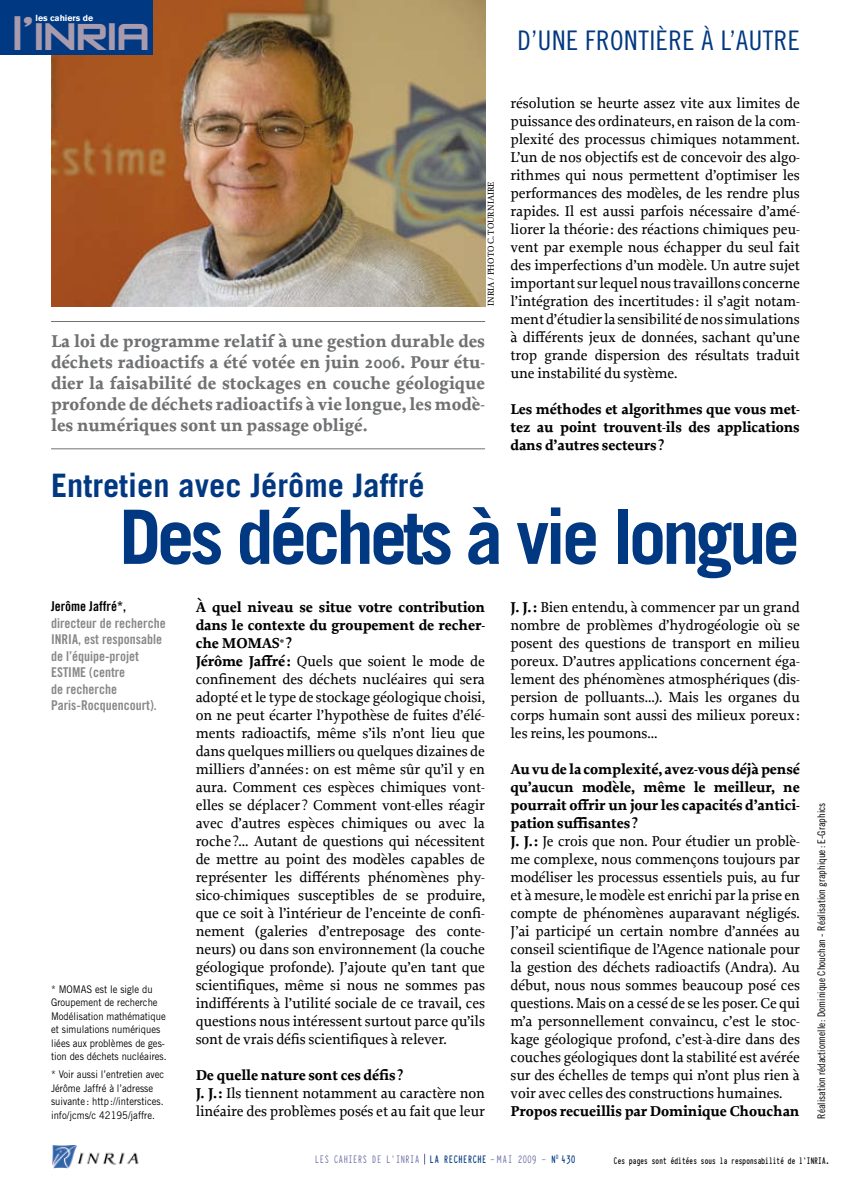
<style>
.page{position:relative;width:851px;height:1191px;background:#fff}
.page>*{position:absolute;margin:0;border:0;box-sizing:border-box;transform-origin:0 0}
.t1{font:700 75px "Trade Gothic";letter-spacing:-.055em;color:#003882}
.t2{font:45px "Zero Twos";letter-spacing:-.03em;color:#a89bae;scale:1.1 1}
.t3{font:700 32.25px "Trade Gothic";color:#003882}
.t4{font:27px "Trade Gothic Cond Eighteen";color:#003882}
.t5{font:700 18px/21px "Proforma";color:#707173;text-align:justify}
.t6{font:15px/18px "Proforma";letter-spacing:-.01em;color:#000}
.t7{font:700 15px/18px "Proforma";letter-spacing:-.01em;color:#000;text-align:justify}
.t8{font:13.5px/16.5px "Trade Gothic Bold Cond Twenty";color:#87888a}
.t9{font:13.5px "Trade Gothic Bold Cond Twenty";color:#000}
.t10{font:700 12px "Typewriter Condensed";letter-spacing:-.01em;color:#003882;scale:.9 1}
.t11{font:12px "Typewriter Condensed";letter-spacing:-.01em;color:#63659f;scale:.9 1}
.t12{font:10.5px/13.5px "Trade Gothic";color:#000;scale:.9 1}
.t13{font:10.5px "Trade Gothic Cond Eighteen";color:#000}
.t14{font:700 10.5px "Typewriter Condensed";letter-spacing:-.05em;color:#000;scale:.9 1}
.t15{font:9px "Proforma";color:#000}
.t16{font:700 8.7px "Akzidenz Grotesk BE";color:#fff}
.s1{font-weight:700}
.s2{font-weight:400;color:#63659f}
</style>
<div class="page">
<img style="left:52px;top:1145px;width:87px;height:23px">
<img style="left:51px;top:0;width:434px;height:306px">
<hr style="left:51px;top:321px;width:434px;height:1px;background:#707173">
<hr style="left:51px;top:448px;width:434px;height:1px;background:#707173">
<div style="left:0;top:0;width:152px;height:54px;background:#003882"></div>
<p class="t16" style="left:36px;top:13px;width:59px">les cahiers de</p>
<h2 class="t2" style="left:12px;top:14px;width:127px">l’INRIA</h2>
<h3 class="t4" style="left:517px;top:24px;width:35px">D’UNE</h3>
<h3 class="t4" style="left:585px;top:24px;width:24px">FRONTI</h3>
<h3 class="t4" style="left:655px;top:24px;width:94px">ÈRE À L’AUTRE</h3>
<p class="t15" style="left:485px;top:306px;width:125px;rotate:-90deg">INRIA / photo C. Tourniaire</p>
<p class="t5" style="left:51px;top:331px;width:435px">La loi de programme relatif à une gestion durable des déchets radioactifs a été votée en juin 2006. Pour étu&shy;dier la faisabilité de stockages en couche géologique profonde de déchets radioactifs à vie longue, les modè&shy;les numériques sont un passage obligé.</p>
<p class="t6" style="left:510px;top:94px;width:291px;text-align:justify">résolution se heurte assez vite aux limites de puissance des ordinateurs, en raison de la com&shy;plexité des processus chimiques notamment.<br>L’un de nos objectifs est de concevoir des algo&shy;rithmes qui nous permettent d’optimiser les performances des modèles, de les rendre plus rapides. Il est aussi parfois nécessaire d’amé&shy;liorer la théorie: des réactions chimiques peu&shy;vent par exemple nous échapper du seul fait des imperfections d’un modèle. Un autre sujet important sur lequel nous travaillons concerne l’intégration des incertitudes: il s’agit notam&shy;ment d’étudier la sensibilité de nos simulations à différents jeux de données, sachant qu’une trop grande dispersion des résultats traduit une instabilité du système.</p>
<p class="t7" style="left:510px;top:401px;width:291px">Les méthodes et algorithmes que vous met&shy;tez au point trouvent-ils des applications dans d’autres secteurs?</p>
<h3 class="t3" style="left:51px;top:466px;width:375px">Entretien avec Jérôme Jaffré</h3>
<h1 class="t1" style="left:119px;top:491px;width:682px">Des déchets à vie longue</h1>
<p class="t9" style="left:51px;top:598px;width:76px">Jerôme Jaffré*,</p>
<p class="t8" style="left:51px;top:614px;width:116px">directeur de recherche<br>INRIA, est responsable de l’équipe-projet<br>ESTIME (centre<br>de recherche<br>Paris-Rocquencourt).</p>
<p class="t6" style="left:196px;top:598px;width:291px"><span class="s1">À quel niveau se situe votre contribution dans le contexte du groupement de recher&shy;che MOMAS</span><sup>*</sup> <span class="s1">?<br>Jérôme Jaffré:</span> Quels que soient le mode de confinement des déchets nucléaires qui sera adopté et le type de stockage géologique choisi, on ne peut écarter l’hypothèse de fuites d’élé&shy;ments radioactifs, même s’ils n’ont lieu que dans quelques milliers ou quelques dizaines de milliers d’années: on est même sûr qu’il y en aura. Comment ces espèces chimiques vont&shy;elles se déplacer ? Comment vont-elles réagir avec d’autres espèces chimiques ou avec la roche?… Autant de questions qui nécessitent de mettre au point des modèles capables de représenter les différents phénomènes phy&shy;sico-chimiques susceptibles de se produire, que ce soit à l’intérieur de l’enceinte de confi&shy;nement (galeries d’entreposage des conte&shy;neurs) ou dans son environnement (la couche géologique profonde). J’ajoute qu’en tant que scientifiques, même si nous ne sommes pas indifférents à l’utilité sociale de ce travail, ces questions nous intéressent surtout parce qu’ils sont de vrais défis scientifiques à relever.</p>
<p class="t6" style="left:196px;top:1066px;width:291px"><span class="s1">De quelle nature sont ces défis?<br>J. J.:</span> Ils tiennent notamment au caractère non linéaire des problèmes posés et au fait que leur</p>
<p class="t6" style="left:510px;top:598px;width:291px;text-align:justify"><span class="s1">J. J.:</span> Bien entendu, à commencer par un grand nombre de problèmes d’hydrogéologie où se posent des questions de transport en milieu poreux. D’autres applications concernent éga&shy;lement des phénomènes atmosphériques (dis&shy;persion de polluants…). Mais les organes du corps humain sont aussi des milieux poreux: les reins, les poumons…</p>
<p class="t6" style="left:510px;top:760px;width:291px"><span class="s1">Au vu de la complexité, avez-vous déjà pensé qu’aucun modèle, même le meilleur, ne pourrait offrir un jour les capacités d’antici&shy;pation suffisantes?<br>J. J.:</span> Je crois que non. Pour étudier un problè&shy;me complexe, nous commençons toujours par modéliser les processus essentiels puis, au fur et à mesure, le modèle est enrichi par la prise en compte de phénomènes auparavant négligés.<br>J’ai participé un certain nombre d’années au conseil scientifique de l’Agence nationale pour la gestion des déchets radioactifs (Andra). Au début, nous nous sommes beaucoup posé ces questions. Mais on a cessé de se les poser. Ce qui m’a personnellement convaincu, c’est le stoc&shy;kage géologique profond, c’est-à-dire dans des couches géologiques dont la stabilité est avérée sur des échelles de temps qui n’ont plus rien à voir avec celles des constructions humaines.</p>
<p class="t7" style="left:510px;top:1103px;width:290px">Propos recueillis par Dominique Chouchan</p>
<p class="t12" style="left:51px;top:982px;width:130px">* MOMAS est le sigle du<br>Groupement de recherche<br>Modélisation mathématique et simulations numériques liées aux problèmes de ges&shy;tion des déchets nucléaires.</p>
<p class="t12" style="left:51px;top:1067px;width:127px">* Voir aussi l’entretien avec<br>Jérôme Jaffré à l’adresse suivante: http://interstices. info/jcms/c 42195/jaffre.</p>
<p class="t13" style="left:815px;top:1118px;width:317px;rotate:-90deg">RÉALISATION RÉDACTIONNELLE: DOMINIQUE CHOUCHAN - RÉALISATION GRAPHIQUE: E-GRAPHICS</p>
<p class="t11" style="left:315px;top:1150px;width:106px">LES CAHIERS DE L ’INRIA</p>
<p class="t10" style="left:429px;top:1150px;width:164px">la r echerche <span class="s2">- MAI 2009 -</span> N<sup>0</sup> 430</p>
<p class="t14" style="left:613px;top:1152px;width:241px">Ces pages sont éditées sous la responsabilité de l’INRIA.</p>
</div>
